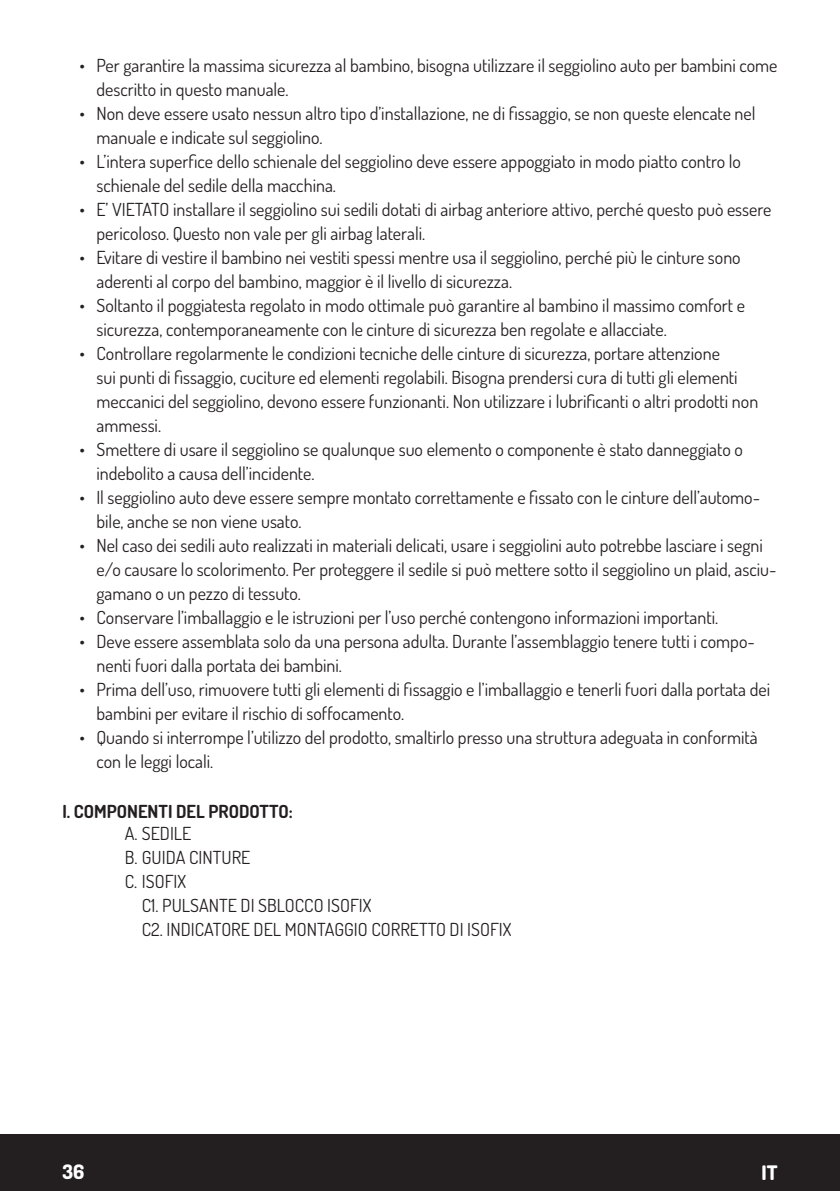
<style>
.page{position:relative;width:840px;height:1191px;background:#fff}
.page>*{position:absolute;margin:0;border:0;box-sizing:border-box;transform-origin:0 0}
.t1{font:800 20px "Dosis";color:#fff}
.t2{font:18px/24px "Dosis";color:#231f20}
.Nagłówki{font:700 18px "Dosis";color:#231f20}
</style>
<div class="page">
<div style="left:0;top:1134px;width:839px;height:57px;background:#231f20"></div>
<p class="t2" style="left:96px;top:53px;width:682px;text-indent:-17px">• Per garantire la massima sicurezza al bambino, bisogna utilizzare il seggiolino auto per bambini come descritto in questo manuale.</p>
<p class="t2" style="left:96px;top:101px;width:660px;text-indent:-17px">• Non deve essere usato nessun altro tipo d’installazione, ne di fissaggio, se non queste elencate nel manuale e indicate sul seggiolino.</p>
<p class="t2" style="left:96px;top:149px;width:645px;text-indent:-17px">• L’intera superfice dello schienale del seggiolino deve essere appoggiato in modo piatto contro lo schienale del sedile della macchina.</p>
<p class="t2" style="left:96px;top:197px;width:676px;text-indent:-17px">• E’ VIETATO installare il seggiolino sui sedili dotati di airbag anteriore attivo, perché questo può essere pericoloso. Questo non vale per gli airbag laterali.</p>
<p class="t2" style="left:96px;top:245px;width:645px;text-indent:-17px">• Evitare di vestire il bambino nei vestiti spessi mentre usa il seggiolino, perché più le cinture sono aderenti al corpo del bambino, maggior è il livello di sicurezza.</p>
<p class="t2" style="left:96px;top:293px;width:649px;text-indent:-17px">• Soltanto il poggiatesta regolato in modo ottimale può garantire al bambino il massimo comfort e sicurezza, contemporaneamente con le cinture di sicurezza ben regolate e allacciate.</p>
<p class="t2" style="left:96px;top:341px;width:663px;text-indent:-17px">• Controllare regolarmente le condizioni tecniche delle cinture di sicurezza, portare attenzione<br>sui punti di fissaggio, cuciture ed elementi regolabili. Bisogna prendersi cura di tutti gli elementi meccanici del seggiolino, devono essere funzionanti. Non utilizzare i lubrificanti o altri prodotti non ammessi.</p>
<p class="t2" style="left:96px;top:437px;width:647px;text-indent:-17px">• Smettere di usare il seggiolino se qualunque suo elemento o componente è stato danneggiato o indebolito a causa dell’incidente.</p>
<p class="t2" style="left:96px;top:485px;width:664px;text-indent:-17px">• Il seggiolino auto deve essere sempre montato correttamente e fissato con le cinture dell’automo&shy;bile, anche se non viene usato.</p>
<p class="t2" style="left:96px;top:533px;width:681px;text-indent:-17px">• Nel caso dei sedili auto realizzati in materiali delicati, usare i seggiolini auto potrebbe lasciare i segni e/o causare lo scolorimento. Per proteggere il sedile si può mettere sotto il seggiolino un plaid, asciu&shy;gamano o un pezzo di tessuto.</p>
<p class="t2" style="left:79px;top:605px;width:640px">• Conservare l’imballaggio e le istruzioni per l’uso perché contengono informazioni importanti.</p>
<p class="t2" style="left:96px;top:629px;width:659px;text-indent:-17px">• Deve essere assemblata solo da una persona adulta. Durante l’assemblaggio tenere tutti i compo&shy;nenti fuori dalla portata dei bambini.</p>
<p class="t2" style="left:96px;top:677px;width:674px;text-indent:-17px">• Prima dell’uso, rimuovere tutti gli elementi di fissaggio e l’imballaggio e tenerli fuori dalla portata dei bambini per evitare il rischio di soffocamento.</p>
<p class="t2" style="left:96px;top:725px;width:662px;text-indent:-17px">• Quando si interrompe l’utilizzo del prodotto, smaltirlo presso una struttura adeguata in conformità con le leggi locali.</p>
<p class="Nagłówki" style="left:62px;top:800px;width:232px">I. COMPONENTI DEL PRODOTTO:</p>
<p class="t2" style="left:125px;top:821px;width:68px">A. SEDILE</p>
<p class="t2" style="left:125px;top:845px;width:127px">B. GUIDA CINTURE</p>
<p class="t2" style="left:142px;top:869px;width:371px;text-indent:-17px">C. ISOFIX<br>C1. PULSANTE DI SBLOCCO ISOFIX<br>C2. INDICATORE DEL MONTAGGIO CORRETTO DI ISOFIX</p>
<p class="t1" style="left:62px;top:1158px;width:23px">36</p>
<p class="t1" style="left:761px;top:1159px;width:18px">IT</p>
</div>
